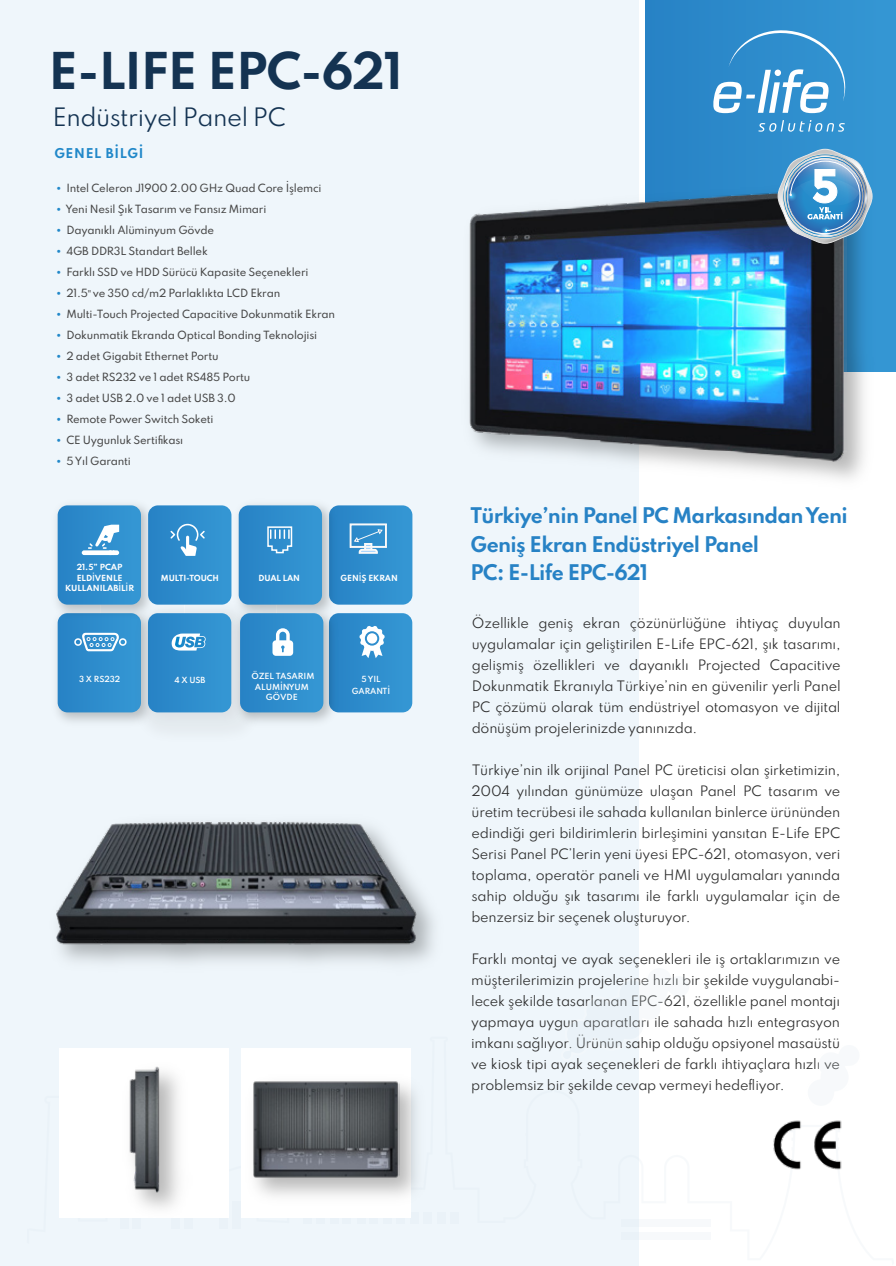
<style>
.page{position:relative;width:896px;height:1266px;background:#fff}
.page>*{position:absolute;margin:0;border:0;box-sizing:border-box;transform-origin:0 0}
.t1{font:700 45px "Spartan";letter-spacing:-.025em;color:#143352}
.t2{font:22.5px "Spartan";letter-spacing:-.025em;color:#143352}
.t3{font:700 19.2px/28.5px "Spartan";letter-spacing:-.035em;color:#2782c5}
.t4{font:12.75px/21px "Spartan";letter-spacing:-.02em;color:#2b2b2b;text-align:justify}
.t5{font:700 12px "Spartan";letter-spacing:.055em;color:#2188c9}
.t6{font:500 10.05px "Spartan";letter-spacing:-.02em;color:#474747}
.t7{font:700 7.5px/10.5px "Spartan";letter-spacing:-.01em;color:#fff;text-align:center}
.t8{font:600 7.5px/10.5px "Spartan";letter-spacing:-.01em;color:#fff;text-align:center}
.s1{font-family:"Century Gothic";font-weight:400;color:#2188c9}
.s2{font-family:"Myriad Pro";font-weight:400}
.s3{font-weight:600}
</style>
<div class="page">
<div style="left:645px;top:0;width:251px;height:372px;background:#2e8dcc"></div>
<div style="left:0;top:0;width:638px;height:1266px;background:#eff6fb"></div>
<svg style="left:758px;top:120px;width:87px;height:12px"></svg>
<svg style="left:713px;top:30px;width:133px;height:83px"></svg>
<svg style="left:638px;top:966px;width:1px;height:71px"></svg>
<div style="left:242px;top:1048px;width:169px;height:169px;background:#fff"></div>
<div style="left:59px;top:1048px;width:169px;height:169px;background:#fff"></div>
<img style="left:56px;top:622px;width:74px;height:100px">
<svg style="left:340px;top:505px;width:72px;height:100px;background:#3c95d0"></svg>
<img style="left:56px;top:504px;width:92px;height:118px">
<img style="left:231px;top:504px;width:109px;height:100px">
<img style="left:130px;top:596px;width:109px;height:126px">
<img style="left:139px;top:604px;width:92px;height:124px">
<img style="left:231px;top:604px;width:109px;height:123px">
<svg style="left:148px;top:613px;width:83px;height:99px;background:#3691ce"></svg>
<img style="left:118px;top:1076px;width:88px;height:142px">
<img style="left:118px;top:1066px;width:54px;height:131px">
<img style="left:241px;top:1069px;width:176px;height:141px">
<img style="left:252px;top:1077px;width:147px;height:103px">
<img style="left:638px;top:174px;width:235px;height:324px">
<img style="left:469px;top:184px;width:378px;height:280px">
<svg style="left:148px;top:505px;width:83px;height:100px;background:#3892ce"></svg>
<svg style="left:329px;top:613px;width:83px;height:99px;background:#3b93cf"></svg>
<svg style="left:239px;top:505px;width:83px;height:100px;background:#3691ce"></svg>
<svg style="left:58px;top:505px;width:83px;height:100px;background:#3c94cf"></svg>
<svg style="left:240px;top:613px;width:83px;height:99px;background:#3993cf"></svg>
<svg style="left:58px;top:613px;width:83px;height:99px;background:#3892ce"></svg>
<img style="left:54px;top:819px;width:379px;height:134px">
<img style="left:773px;top:1120px;width:69px;height:50px">
<svg style="left:778px;top:149px;width:94px;height:95px"></svg>
<h1 class="t1" style="left:49px;top:38px;width:356px">E-LIFE EPC-621</h1>
<h2 class="t2" style="left:53px;top:100px;width:235px">Endüstriyel Panel PC</h2>
<p class="t5" style="left:54px;top:145px;width:91px">GENEL BİLGİ</p>
<p class="t6" style="left:56px;top:181px;width:267px"><span class="s1">•</span> Intel Celeron J1900 2.00 GHz Quad Core İşlemci</p>
<p class="t6" style="left:56px;top:202px;width:212px"><span class="s1">•</span> Yeni Nesil Şık Tasarım ve Fansız Mimari</p>
<p class="t6" style="left:56px;top:223px;width:160px"><span class="s1">•</span> Dayanıklı Alüminyum Gövde</p>
<p class="t6" style="left:56px;top:244px;width:154px"><span class="s1">•</span> 4GB DDR3L Standart Bellek</p>
<p class="t6" style="left:56px;top:265px;width:254px"><span class="s1">•</span> Farklı SSD ve HDD Sürücü Kapasite Seçenekleri</p>
<p class="t6" style="left:56px;top:286px;width:226px"><span class="s1">•</span> 21.5<span class="s2">"</span> ve 350 cd/m2 Parlaklıkta LCD Ekran</p>
<p class="t6" style="left:56px;top:307px;width:281px"><span class="s1">•</span> Multi-Touch Projected Capacitive Dokunmatik Ekran</p>
<p class="t6" style="left:56px;top:328px;width:263px"><span class="s1">•</span> Dokunmatik Ekranda Optical Bonding Teknolojisi</p>
<p class="t6" style="left:56px;top:349px;width:164px"><span class="s1">•</span> 2 adet Gigabit Ethernet Portu</p>
<p class="t6" style="left:56px;top:370px;width:196px"><span class="s1">•</span> 3 adet RS232 ve 1 adet RS485 Portu</p>
<p class="t6" style="left:56px;top:391px;width:181px"><span class="s1">•</span> 3 adet USB 2.0 ve 1 adet USB 3.0</p>
<p class="t6" style="left:56px;top:412px;width:159px"><span class="s1">•</span> Remote Power Switch Soketi</p>
<p class="t6" style="left:56px;top:433px;width:129px"><span class="s1">•</span> CE Uygunluk Sertifikası</p>
<p class="t6" style="left:56px;top:454px;width:77px"><span class="s1">•</span> 5 Yıl Garanti</p>
<h3 class="t3" style="left:471px;top:501px;width:379px">Türkiye’nin Panel PC Markasından Yeni<br>Geniş Ekran Endüstriyel Panel</h3>
<p class="t7" style="left:65px;top:562px;width:71px">21.5” PCAP<br>ELD<span class="s3">İ</span>VENLE<br>KULLANILAB<span class="s3">İ</span>L<span class="s3">İ</span>R</p>
<p class="t7" style="left:161px;top:572px;width:60px">MULTI-TOUCH</p>
<p class="t7" style="left:259px;top:572px;width:43px">DUAL LAN</p>
<p class="t7" style="left:341px;top:572px;width:59px">GEN<span class="s3">İ</span>Ş EKRAN</p>
<h3 class="t3" style="left:471px;top:558px;width:179px">PC: E-Life EPC-621</h3>
<p class="t8" style="left:79px;top:674px;width:43px">3 X RS232</p>
<p class="t8" style="left:174px;top:674px;width:33px">4 X USB</p>
<p class="t8" style="left:251px;top:671px;width:65px">ÖZEL TASARIM<br>ALUMİNYUM<br>GÖVDE</p>
<p class="t8" style="left:352px;top:673px;width:40px;line-height:12px">5 YIL<br>GARANTİ</p>
<p class="t4" style="left:472px;top:612px;width:371px">Özellikle geniş ekran çözünürlüğüne ihtiyaç duyulan uygulamalar için geliştirilen E-Life EPC-621, şık tasarımı, gelişmiş özellikleri ve dayanıklı Projected Capacitive Dokunmatik Ekranıyla Türkiye’nin en güvenilir yerli Panel PC çözümü olarak tüm endüstriyel otomasyon ve dijital dönüşüm projelerinizde yanınızda.</p>
<p class="t4" style="left:471px;top:759px;width:371px">Türkiye’nin ilk orijinal Panel PC üreticisi olan şirketimizin, 2004 yılından günümüze ulaşan Panel PC tasarım ve üretim tecrübesi ile sahada kullanılan binlerce ürününden edindiği geri bildirimlerin birleşimini yansıtan E-Life EPC Serisi Panel PC’lerin yeni üyesi EPC-621, otomasyon, veri toplama, operatör paneli ve HMI uygulamaları yanında sahip olduğu şık tasarımı ile farklı uygulamalar için de benzersiz bir seçenek oluşturuyor.</p>
<p class="t4" style="left:471px;top:948px;width:371px">Farklı montaj ve ayak seçenekleri ile iş ortaklarımızın ve müşterilerimizin projelerine hızlı bir şekilde vuygulanabi&shy;lecek şekilde tasarlanan EPC-621, özellikle panel montajı yapmaya uygun aparatları ile sahada hızlı entegrasyon imkanı sağlıyor. Ürünün sahip olduğu opsiyonel masaüstü ve kiosk tipi ayak seçenekleri de farklı ihtiyaçlara hızlı ve problemsiz bir şekilde cevap vermeyi hedefliyor.</p>
</div>
